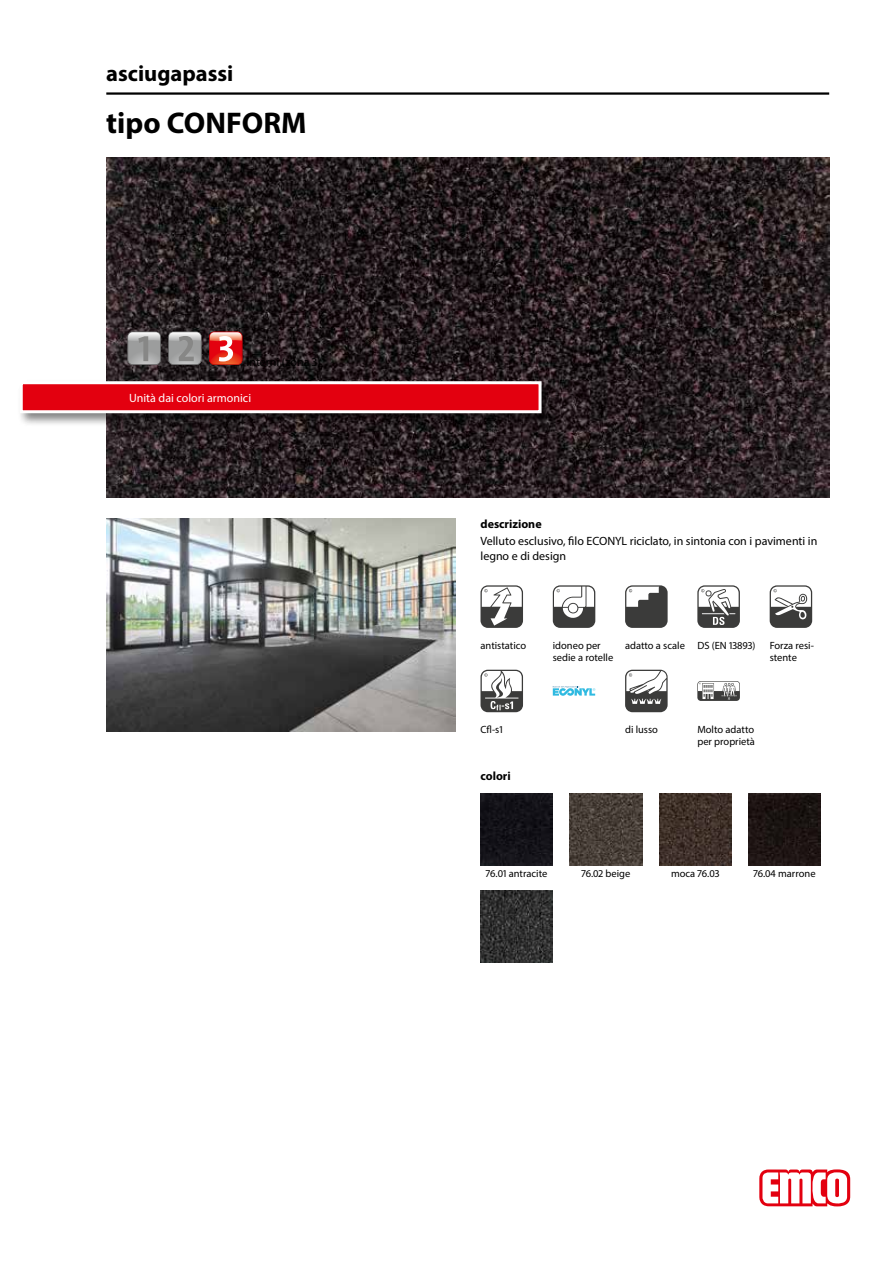
<style>
.page{position:relative;width:893px;height:1263px;background:#fff}
.page>*{position:absolute;margin:0;border:0;box-sizing:border-box;transform-origin:0 0}
.t1{font:700 30px "Myriad Pro";color:#000}
.t2{font:700 22.5px "Myriad Pro";color:#000}
.t3{font:12px/14.4px "Myriad Pro";color:#000}
.t4{font:12px "Myriad Pro";color:#fff}
.t5{font:700 12px "Myriad Pro";color:#000}
.t6{font:10.5px/12.6px "Myriad Pro";color:#000}
</style>
<div class="page">
<img style="left:106px;top:157px;width:723px;height:340px">
<hr style="left:106px;top:92px;width:723px;height:3px;background:#000">
<svg style="left:759px;top:1169px;width:91px;height:37px"></svg>
<div style="left:18px;top:379px;width:538px;height:49px;background:#000;opacity:.5"></div>
<div style="left:21px;top:383px;width:519px;height:29px;background:#e3000f"></div>
<div style="left:20px;top:381px;width:522px;height:32px;border:3px solid #fff"></div>
<svg style="left:168px;top:332px;width:33px;height:33px"></svg>
<svg style="left:209px;top:332px;width:33px;height:33px"></svg>
<svg style="left:128px;top:332px;width:33px;height:33px"></svg>
<img style="left:106px;top:519px;width:349px;height:212px">
<svg style="left:480px;top:585px;width:43px;height:43px"></svg>
<svg style="left:553px;top:585px;width:42px;height:43px"></svg>
<svg style="left:625px;top:585px;width:43px;height:43px"></svg>
<svg style="left:697px;top:585px;width:43px;height:43px"></svg>
<svg style="left:770px;top:585px;width:42px;height:43px"></svg>
<svg style="left:480px;top:670px;width:43px;height:42px"></svg>
<svg style="left:553px;top:686px;width:42px;height:10px"></svg>
<svg style="left:625px;top:670px;width:43px;height:42px"></svg>
<svg style="left:697px;top:681px;width:43px;height:20px"></svg>
<img style="left:480px;top:793px;width:73px;height:72px">
<img style="left:570px;top:793px;width:72px;height:72px">
<img style="left:659px;top:793px;width:72px;height:72px">
<img style="left:748px;top:793px;width:73px;height:72px">
<img style="left:480px;top:890px;width:73px;height:72px">
<h2 class="t2" style="left:106px;top:59px;width:129px">asciugapassi</h2>
<h1 class="t1" style="left:106px;top:103px;width:202px">tipo CONFORM</h1>
<p class="t3" style="left:247px;top:354px;width:76px">interni (zona 3)</p>
<p class="t4" style="left:129px;top:390px;width:124px">Unità dai colori armonici</p>
<p class="t5" style="left:480px;top:516px;width:63px">descrizione</p>
<p class="t3" style="left:480px;top:534px;width:338px">Velluto esclusivo, filo ECONYL riciclato, in sintonia con i pavimenti in legno e di design</p>
<p class="t6" style="left:480px;top:638px;width:47px">antistatico</p>
<p class="t6" style="left:553px;top:638px;width:62px">idoneo per sedie a rotelle</p>
<p class="t6" style="left:625px;top:638px;width:132px">adatto a scale DS (EN 13893)</p>
<p class="t6" style="left:770px;top:638px;width:46px">Forza resi&shy;stente</p>
<p class="t6" style="left:480px;top:723px;width:24px">Cfl-s1</p>
<p class="t6" style="left:625px;top:723px;width:34px">di lusso</p>
<p class="t6" style="left:697px;top:723px;width:59px">Molto adatto per proprietà</p>
<p class="t5" style="left:480px;top:768px;width:32px">colori</p>
<p class="t6" style="left:486px;top:867px;width:63px">76.01 antracite</p>
<p class="t6" style="left:581px;top:867px;width:50px">76.02 beige</p>
<p class="t6" style="left:671px;top:867px;width:50px">moca 76.03</p>
<p class="t6" style="left:753px;top:867px;width:64px">76.04 marrone</p>
</div>
